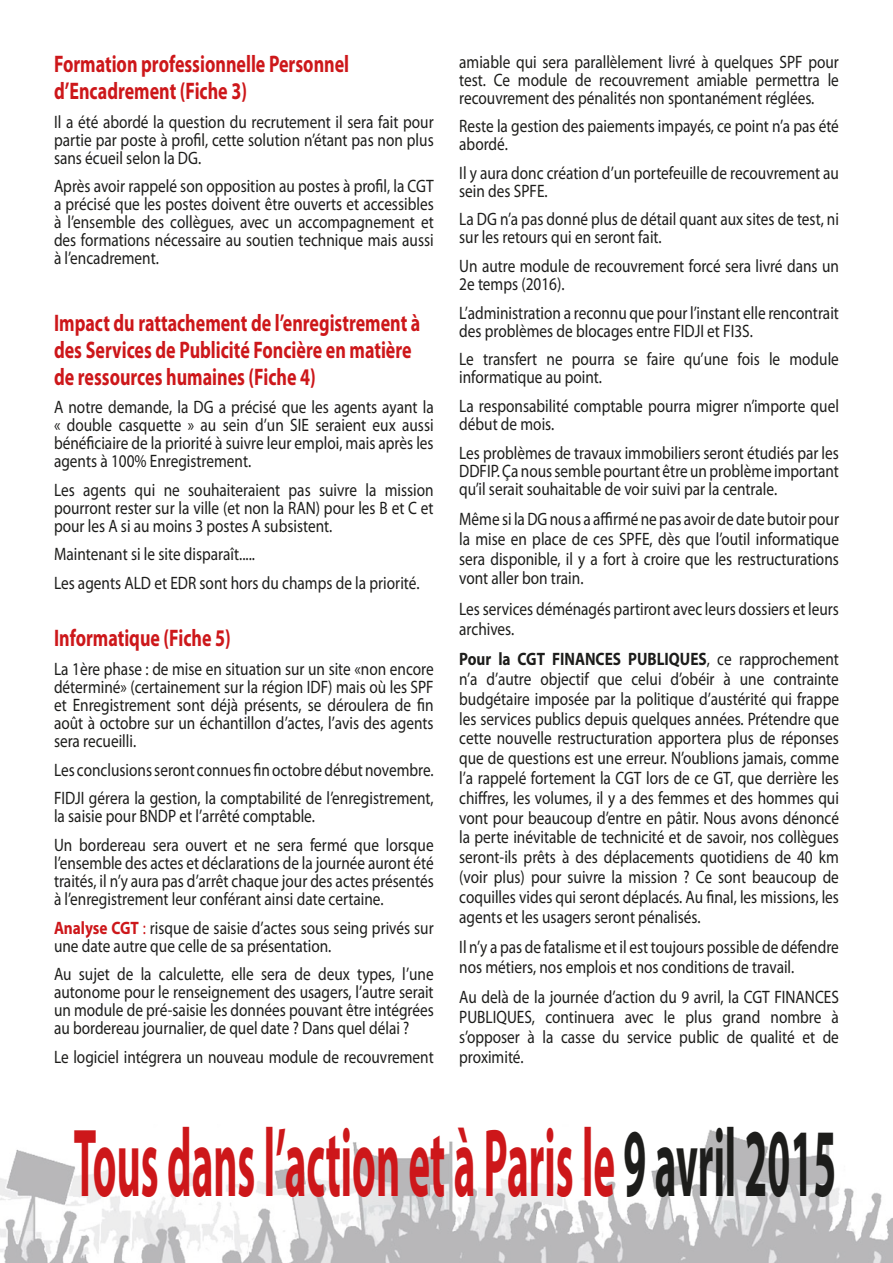
<style>
.page{position:relative;width:893px;height:1263px;background:#fff}
.page>*{position:absolute;margin:0;border:0;box-sizing:border-box;transform-origin:0 0}
.t1{font:700 97.35px "Myriad Pro";color:#cd171a;scale:.42 1}
.Normal__Web{font:700 24px/27px "Myriad Pro";color:#cd171a;scale:.75 1}
.Normal__Web-2{font:18px/18px "Myriad Pro";color:#1d1d1b;text-align:justify;scale:.85 1}
.s1{font-weight:700;color:#cd171a}
.s2{color:#cd171a}
.s3{font-weight:700}
.s4{color:#1d1d1b}
</style>
<div class="page">
<img style="left:0;top:1130px;width:893px;height:133px">
<p class="Normal__Web" style="left:54px;top:50px;width:395px">Formation professionnelle Personnel d’Encadrement (Fiche 3)</p>
<p class="Normal__Web-2" style="left:54px;top:112px;width:448px">Il a été abordé la question du recrutement il sera fait pour partie par poste à profil, cette solution n’étant pas non plus sans écueil selon la DG.</p>
<p class="Normal__Web-2" style="left:54px;top:177px;width:448px">Après avoir rappelé son opposition au postes à profil, la CGT a précisé que les postes doivent être ouverts et accessibles à l’ensemble des collègues, avec un accompagnement et des formations nécessaire au soutien technique mais aussi à l’encadrement.</p>
<p class="Normal__Web" style="left:54px;top:308px;width:490px">Impact du rattachement de l’enregistrement à des Services de Publicité Foncière en matière de ressources humaines (Fiche 4)</p>
<p class="Normal__Web-2" style="left:54px;top:398px;width:448px">A notre demande, la DG a précisé que les agents ayant la « double casquette » au sein d’un SIE seraient eux aussi bénéficiaire de la priorité à suivre leur emploi, mais après les agents à 100% Enregistrement.</p>
<p class="Normal__Web-2" style="left:54px;top:480px;width:448px">Les agents qui ne souhaiteraient pas suivre la mission pourront rester sur la ville (et non la RAN) pour les B et C et pour les A si au moins 3 postes A subsistent.</p>
<p class="Normal__Web-2" style="left:54px;top:545px;width:238px">Maintenant si le site disparaît.....</p>
<p class="Normal__Web-2" style="left:54px;top:574px;width:432px">Les agents ALD et EDR sont hors du champs de la priorité.</p>
<p class="Normal__Web" style="left:54px;top:624px;width:237px">Informatique (Fiche 5)</p>
<p class="Normal__Web-2" style="left:54px;top:660px;width:448px">La 1ère phase : de mise en situation sur un site «non encore déterminé» (certainement sur la région IDF) mais où les SPF et Enregistrement sont déjà présents, se déroulera de fin août à octobre sur un échantillon d’actes, l’avis des agents sera recueilli.</p>
<p class="Normal__Web-2" style="left:54px;top:760px;width:448px">Les conclusions seront connues fin octobre début novembre.</p>
<p class="Normal__Web-2" style="left:54px;top:789px;width:448px">FIDJI gérera la gestion, la comptabilité de l’enregistrement, la saisie pour BNDP et l’arrêté comptable.</p>
<p class="Normal__Web-2" style="left:54px;top:836px;width:448px">Un bordereau sera ouvert et ne sera fermé que lorsque l’ensemble des actes et déclarations de la journée auront été traités, il n’y aura pas d’arrêt chaque jour des actes présentés à l’enregistrement leur conférant ainsi date certaine.</p>
<p class="Normal__Web-2" style="left:54px;top:918px;width:448px"><span class="s1">Analyse CGT</span> <span class="s2">:</span> risque de saisie d’actes sous seing privés sur une date autre que celle de sa présentation.</p>
<p class="Normal__Web-2" style="left:54px;top:965px;width:448px">Au sujet de la calculette, elle sera de deux types, l’une autonome pour le renseignement des usagers, l’autre serait un module de pré-saisie les données pouvant être intégrées au bordereau journalier, de quel date ? Dans quel délai ?</p>
<p class="Normal__Web-2" style="left:54px;top:1047px;width:448px">Le logiciel intégrera un nouveau module de recouvrement</p>
<p class="Normal__Web-2" style="left:459px;top:52px;width:448px">amiable qui sera parallèlement livré à quelques SPF pour test. Ce module de recouvrement amiable permettra le recouvrement des pénalités non spontanément réglées.</p>
<p class="Normal__Web-2" style="left:459px;top:117px;width:448px">Reste la gestion des paiements impayés, ce point n’a pas été abordé.</p>
<p class="Normal__Web-2" style="left:459px;top:163px;width:448px">Il y aura donc création d’un portefeuille de recouvrement au sein des SPFE.</p>
<p class="Normal__Web-2" style="left:459px;top:210px;width:448px">La DG n’a pas donné plus de détail quant aux sites de test, ni sur les retours qui en seront fait.</p>
<p class="Normal__Web-2" style="left:459px;top:257px;width:448px">Un autre module de recouvrement forcé sera livré dans un<br>2e temps (2016).</p>
<p class="Normal__Web-2" style="left:459px;top:303px;width:448px">L’administration a reconnu que pour l’instant elle rencontrait des problèmes de blocages entre FIDJI et FI3S.</p>
<p class="Normal__Web-2" style="left:459px;top:350px;width:448px">Le transfert ne pourra se faire qu’une fois le module informatique au point.</p>
<p class="Normal__Web-2" style="left:459px;top:397px;width:448px">La responsabilité comptable pourra migrer n’importe quel début de mois.</p>
<p class="Normal__Web-2" style="left:459px;top:443px;width:448px">Les problèmes de travaux immobiliers seront étudiés par les DDFIP. Ça nous semble pourtant être un problème important qu’il serait souhaitable de voir suivi par la centrale.</p>
<p class="Normal__Web-2" style="left:459px;top:509px;width:448px;line-height:19.8px">Même si la DG nous a affirmé ne pas avoir de date butoir pour la mise en place de ces SPFE, dès que l’outil informatique sera disponible, il y a fort à croire que les restructurations vont aller bon train.</p>
<p class="Normal__Web-2" style="left:459px;top:599px;width:448px;line-height:19.8px">Les services déménagés partiront avec leurs dossiers et leurs archives.</p>
<p class="Normal__Web-2" style="left:459px;top:649px;width:448px;line-height:19.8px"><span class="s3">Pour la CGT FINANCES PUBLIQUES</span>, ce rapprochement n’a d’autre objectif que celui d’obéir à une contrainte budgétaire imposée par la politique d’austérité qui frappe les services publics depuis quelques années. Prétendre que cette nouvelle restructuration apportera plus de réponses que de questions est une erreur. N’oublions jamais, comme l’a rappelé fortement la CGT lors de ce GT, que derrière les chiffres, les volumes, il y a des femmes et des hommes qui vont pour beaucoup d’entre en pâtir. Nous avons dénoncé la perte inévitable de technicité et de savoir, nos collègues seront-ils prêts à des déplacements quotidiens de 40 km (voir plus) pour suivre la mission ? Ce sont beaucoup de coquilles vides qui seront déplacés. Au final, les missions, les agents et les usagers seront pénalisés.</p>
<p class="Normal__Web-2" style="left:459px;top:937px;width:448px;line-height:19.8px">Il n’y a pas de fatalisme et il est toujours possible de défendre nos métiers, nos emplois et nos conditions de travail.</p>
<p class="Normal__Web-2" style="left:459px;top:987px;width:448px;line-height:19.8px">Au delà de la journée d’action du 9 avril, la CGT FINANCES PUBLIQUES, continuera avec le plus grand nombre à s’opposer à la casse du service public de qualité et de proximité.</p>
<p class="t1" style="left:74px;top:1099px;width:1817px">Tous dans l’action et à Paris le <span class="s4">9 avril 2015</span></p>
</div>
